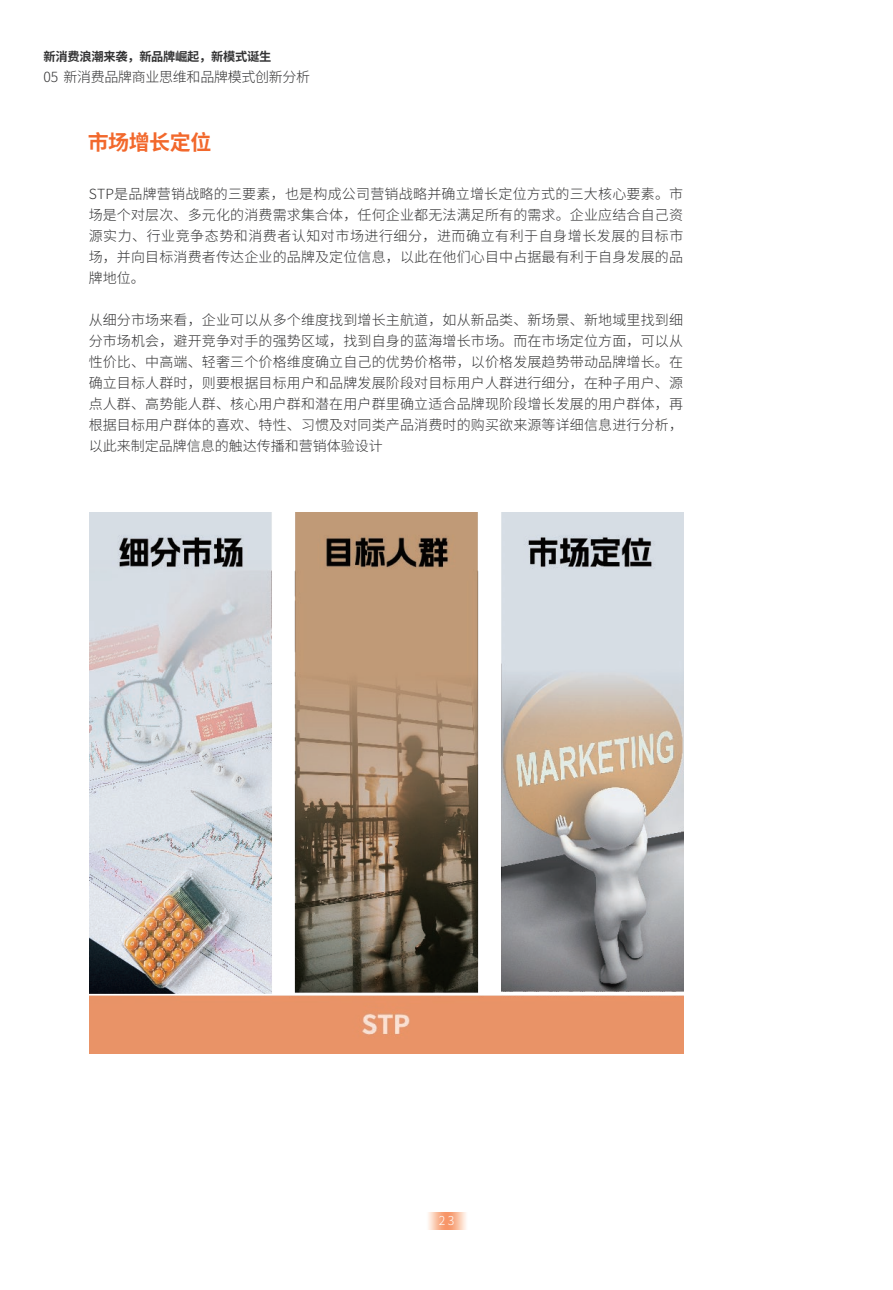
<style>
.page{position:relative;width:893px;height:1290px;background:#fff}
.page>*{position:absolute;margin:0;border:0;box-sizing:border-box;transform-origin:0 0}
.t1{font:700 21px "Source Han Sans CN";letter-spacing:-.02em;color:#f2682c}
.t2{font:300 14px/21px "Source Han Sans CN";letter-spacing:.01em;color:#333334;text-align:justify}
.t3{font:300 14px "Source Han Sans CN";letter-spacing:-.02em;color:#333334}
.t4{font:700 12.25px "Source Han Sans CN";letter-spacing:-.02em;color:#333334}
.t5{font:300 12.25px "Source Han Sans CN";color:#fff}
</style>
<div class="page">
<svg style="left:428px;top:1212px;width:38px;height:18px"></svg>
<img style="left:90px;top:512px;width:594px;height:541px">
<p class="t4" style="left:43px;top:50px;width:229px">新消费浪潮来袭，新品牌崛起，新模式诞生</p>
<p class="t3" style="left:43px;top:69px;width:268px">05 新消费品牌商业思维和品牌模式创新分析</p>
<h1 class="t1" style="left:88px;top:130px;width:125px">市场增长定位</h1>
<p class="t2" style="left:89px;top:184px;width:596px">STP是品牌营销战略的三要素，也是构成公司营销战略并确立增长定位方式的三大核心要素。市场是个对层次、多元化的消费需求集合体，任何企业都无法满足所有的需求。企业应结合自己资源实力、行业竞争态势和消费者认知对市场进行细分，进而确立有利于自身增长发展的目标市场，并向目标消费者传达企业的品牌及定位信息，以此在他们心目中占据最有利于自身发展的品牌地位。</p>
<p class="t2" style="left:89px;top:310px;width:596px">从细分市场来看，企业可以从多个维度找到增长主航道，如从新品类、新场景、新地域里找到细分市场机会，避开竞争对手的强势区域，找到自身的蓝海增长市场。而在市场定位方面，可以从性价比、中高端、轻奢三个价格维度确立自己的优势价格带，以价格发展趋势带动品牌增长。在确立目标人群时，则要根据目标用户和品牌发展阶段对目标用户人群进行细分，在种子用户、源点人群、高势能人群、核心用户群和潜在用户群里确立适合品牌现阶段增长发展的用户群体，再根据目标用户群体的喜欢、特性、习惯及对同类产品消费时的购买欲来源等详细信息进行分析，以此来制定品牌信息的触达传播和营销体验设计</p>
<p class="t5" style="left:439px;top:1214px;width:17px">2 3</p>
</div>
